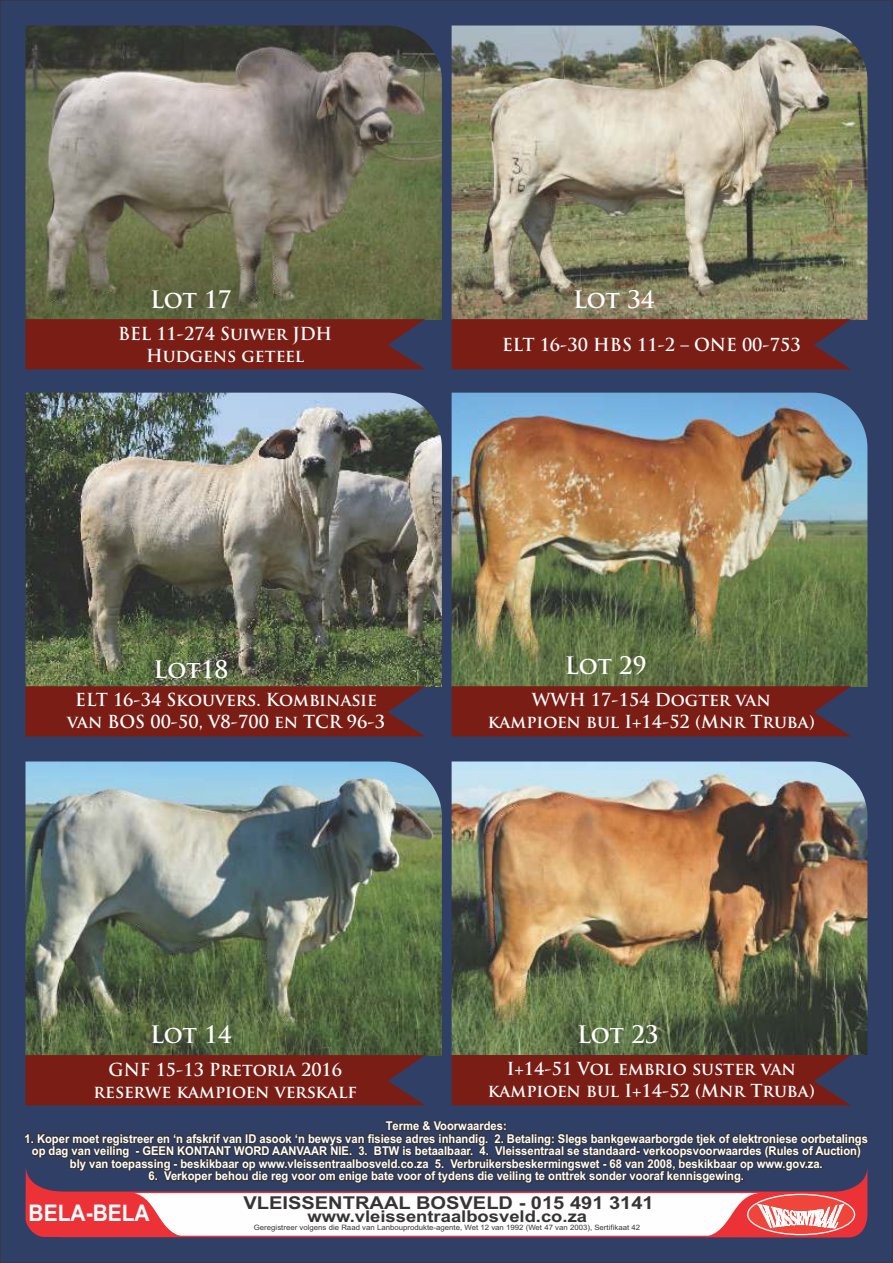
<style>
.page{position:relative;width:893px;height:1263px;background:#303f65}
.page>*{position:absolute;margin:0;border:0;box-sizing:border-box;transform-origin:0 0}
.t1{font:700 23.55px "Trajan Pro";letter-spacing:-.005em;color:#fefefe}
.t2{font:700 22.95px "Arial";color:#fefefe;scale:.91 1}
.t3{font:700 17.7px "Arial";color:#373435;scale:1.13 1}
.t4{font:700 17.55px/22.2px "Trajan Pro";color:#fefefe;text-align:center}
.t5{font:700 16.2px "Arial";color:#373435;scale:1.13 1}
.t6{font:700 12.15px/12.5px "Arial";color:#fefefe;text-align:center;scale:.92 1}
.t7{font:7.35px "Arial";color:#373435;scale:1.06 1}
</style>
<div class="page">
<svg style="left:26px;top:1165px;width:841px;height:73px"></svg>
<img style="left:26px;top:26px;width:416px;height:293px">
<img style="left:45px;top:47px;width:379px;height:263px">
<img style="left:452px;top:26px;width:415px;height:293px">
<img style="left:485px;top:38px;width:343px;height:266px">
<img style="left:26px;top:761px;width:416px;height:294px">
<img style="left:26px;top:779px;width:406px;height:247px">
<img style="left:452px;top:761px;width:415px;height:293px">
<img style="left:484px;top:781px;width:375px;height:233px">
<img style="left:26px;top:393px;width:416px;height:293px">
<img style="left:82px;top:407px;width:296px;height:270px">
<img style="left:452px;top:393px;width:415px;height:293px">
<img style="left:470px;top:408px;width:381px;height:250px">
<div style="left:26px;top:686px;width:399px;height:50px;background:#7a1d15"></div>
<div style="left:452px;top:686px;width:399px;height:50px;background:#7a1d15"></div>
<div style="left:26px;top:1055px;width:399px;height:50px;background:#7a1d15"></div>
<div style="left:452px;top:1055px;width:399px;height:50px;background:#7a1d15"></div>
<div style="left:26px;top:319px;width:399px;height:50px;background:#7a1d15"></div>
<div style="left:452px;top:319px;width:399px;height:50px;background:#7a1d15"></div>
<h1 class="t1" style="left:150px;top:291px;width:83px">Lot 17</h1>
<h3 class="t4" style="left:118px;top:324px;width:215px">BEL 11-274 Suiwer JDH<br>Hudgens geteel</h3>
<h1 class="t1" style="left:573px;top:291px;width:83px">Lot 34</h1>
<h3 class="t4" style="left:502px;top:335px;width:300px">ELT 16-30 HBS 11-2 – ONE 00-753</h3>
<h1 class="t1" style="left:154px;top:660px;width:76px">Lot18</h1>
<h3 class="t4" style="left:67px;top:690px;width:319px">ELT 16-34 Skouvers. Kombinasie van BOS 00-50, V8-700 en TCR 96-3</h3>
<h1 class="t1" style="left:565px;top:656px;width:83px">Lot 29</h1>
<h3 class="t4" style="left:488px;top:690px;width:329px">WWH 17-154 Dogter van kampioen bul I+14-52 (Mnr Truba)</h3>
<h1 class="t1" style="left:150px;top:1025px;width:83px">Lot 14</h1>
<h3 class="t4" style="left:93px;top:1060px;width:265px">GNF 15-13 Pretoria 2016 reserwe kampioen verskalf</h3>
<h1 class="t1" style="left:577px;top:1025px;width:83px">Lot 23</h1>
<h3 class="t4" style="left:488px;top:1059px;width:329px">I+14-51 Vol embrio suster van kampioen bul I+14-52 (Mnr Truba)</h3>
<p class="t6" style="left:386px;top:1121px;width:133px">Terme &amp; Voorwaardes:</p>
<p class="t6" style="left:25px;top:1133px;width:918px">1. Koper moet registreer en ‘n afskrif van ID asook ‘n bewys van fisiese adres inhandig. 2. Betaling: Slegs bankgewaarborgde tjek of elektroniese oorbetalings op dag van veiling - GEEN KONTANT WORD AANVAAR NIE. 3. BTW is betaalbaar. 4. Vleissentraal se standaard- verkoopsvoorwaardes (Rules of Auction) bly van toepassing - beskikbaar op www.vleissentraalbosveld.co.za 5. Verbruikersbeskermingswet - 68 van 2008, beskikbaar op www.gov.za.</p>
<p class="t6" style="left:149px;top:1171px;width:649px">6. Verkoper behou die reg voor om enige bate voor of tydens die veiling te onttrek sonder vooraf kennisgewing.</p>
<h2 class="t2" style="left:29px;top:1204px;width:135px">BELA-BELA</h2>
<h3 class="t3" style="left:243px;top:1196px;width:365px">VLEISSENTRAAL BOSVELD - 015 491 3141</h3>
<h3 class="t5" style="left:307px;top:1210px;width:249px">www.vleissentraalbosveld.co.za</h3>
<p class="t7" style="left:254px;top:1225px;width:366px">Geregistreer volgens die Raad van Lanbouprodukte-agente, Wet 12 van 1992 (Wet 47 van 2003), Sertifikaat 42</p>
</div>
